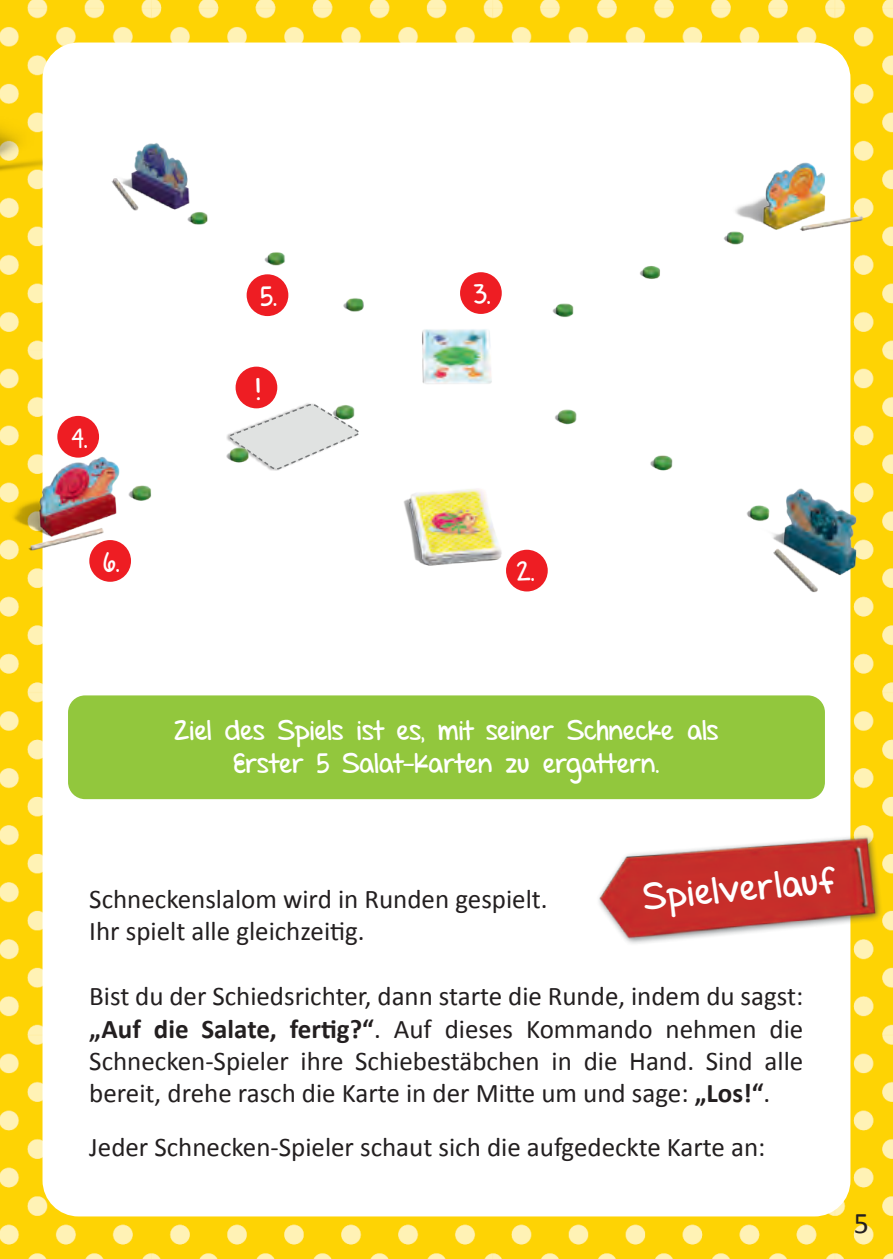
<style>
.page{position:relative;width:893px;height:1259px;background:#fff}
.page>*{position:absolute;margin:0;border:0;box-sizing:border-box;transform-origin:0 0}
.t1{font:36px "Set Firetothe Rain";color:#fff}
.t2{font:30px "Calibri";color:#231f20}
.t3{font:30px "Set Firetothe Rain";color:#fff}
.t4{font:27px/32.4px "Calibri";color:#231f20;text-align:justify}
.t5{font:27px/32.4px "Set Firetothe Rain";color:#fff;text-align:center}
.s1{font-weight:700}
</style>
<div class="page">
<img style="left:0;top:0;width:893px;height:1259px">
<div style="left:43px;top:43px;width:807px;height:1173px;background:#fff;border-radius:36px"></div>
<img style="left:0;top:57px;width:883px;height:632px">
<img style="left:0;top:14px;width:43px;height:186px">
<img style="left:585px;top:791px;width:308px;height:161px">
<div style="left:68px;top:695px;width:757px;height:104px;background:#92c73d;border-radius:17px"></div>
<div style="left:506px;top:550px;width:42px;height:41px;background:#ee1d23;border-radius:50%"></div>
<div style="left:460px;top:272px;width:42px;height:42px;background:#ee1d23;border-radius:50%"></div>
<div style="left:57px;top:416px;width:42px;height:41px;background:#ee1d23;border-radius:50%"></div>
<div style="left:247px;top:274px;width:41px;height:42px;background:#ee1d23;border-radius:50%"></div>
<div style="left:89px;top:540px;width:42px;height:42px;background:#ee1d23;border-radius:50%"></div>
<div style="left:236px;top:367px;width:41px;height:41px;background:#ee1d23;border-radius:50%"></div>
<p class="t5" style="left:72px;top:424px;width:18px">4.</p>
<p class="t5" style="left:103px;top:548px;width:18px">6.</p>
<p class="t5" style="left:261px;top:283px;width:18px">5.</p>
<p class="t3" style="left:255px;top:371px;width:8px">!</p>
<p class="t5" style="left:474px;top:280px;width:19px">3.</p>
<p class="t5" style="left:516px;top:558px;width:20px">2.</p>
<p class="t5" style="left:175px;top:717px;width:545px">Ziel des Spiels ist es, mit seiner Schnecke als<br>Erster 5 Salat-Karten zu ergattern.</p>
<p class="t4" style="left:89px;top:883px;width:460px">Schneckenslalom wird in Runden gespielt.</p>
<p class="t4" style="left:89px;top:915px;width:277px">Ihr spielt alle gleichzeitig.</p>
<p class="t1" style="left:642px;top:876px;width:193px;rotate:-5deg">Spielverlauf</p>
<p class="t4" style="left:89px;top:980px;width:716px">Bist du der Schiedsrichter, dann starte die Runde, indem du sagst: <span class="s1">„Auf die Salate, fertig?“</span>. Auf dieses Kommando nehmen die Schnecken-Spieler ihre Schiebestäbchen in die Hand. Sind alle bereit, drehe rasch die Karte in der Mitte um und sage: <span class="s1">„Los!“</span>.</p>
<p class="t4" style="left:89px;top:1131px;width:678px">Jeder Schnecken-Spieler schaut sich die aufgedeckte Karte an:</p>
<p class="t2" style="left:854px;top:1204px;width:17px">5</p>
</div>
